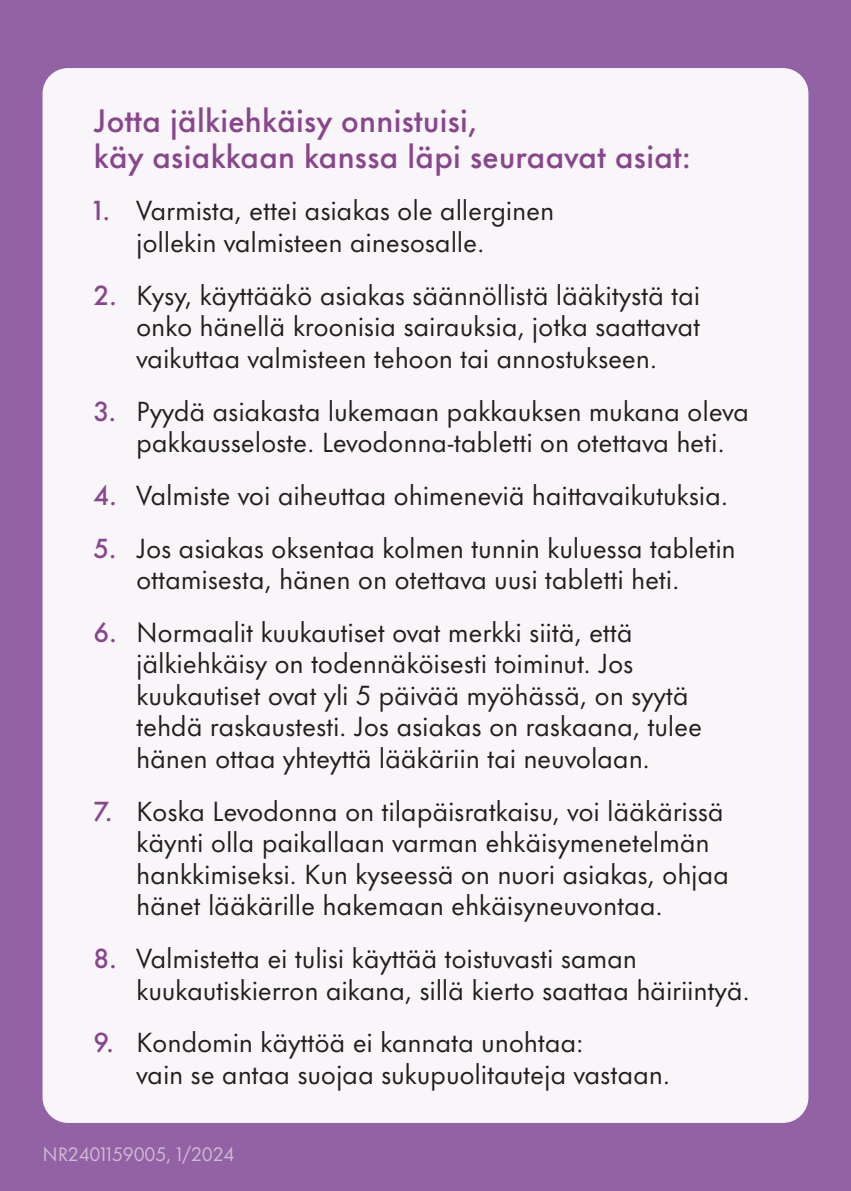
<style>
.page{position:relative;width:851px;height:1191px;background:#fff}
.page>*{position:absolute;margin:0;border:0;box-sizing:border-box;transform-origin:0 0}
.t1{font:500 30px/36px "Futura Now Text";letter-spacing:-.01em;color:#8a468d}
.t2{font:25.5px/31.5px "Futura Now Text";letter-spacing:-.01em;color:#231f20}
.t3{font:18px "Futura Now Text";letter-spacing:-.01em;color:#d0bbd4}
.s1{font-weight:500;color:#8a468d}
</style>
<div class="page">
<div style="left:0;top:0;width:850px;height:1191px;background:#9262a4"></div>
<div style="left:43px;top:68px;width:765px;height:1055px;background:#f9f6fa;border-radius:26px"></div>
<p class="t1" style="left:94px;top:100px;width:599px">Jotta jälkiehkäisy onnistuisi,<br>käy asiakkaan kanssa läpi seuraavat asiat:</p>
<p class="t2" style="left:136px;top:193px;width:419px;text-indent:-43px"><span class="s1">1.</span> Varmista, ettei asiakas ole allerginen jollekin valmisteen ainesosalle.</p>
<p class="t2" style="left:136px;top:278px;width:565px;text-align:justify;text-indent:-43px"><span class="s1">2.</span> Kysy, käyttääkö asiakas säännöllistä lääkitystä tai onko hänellä kroonisia sairauksia, jotka saattavat vaikuttaa valmisteen tehoon tai annostukseen.</p>
<p class="t2" style="left:136px;top:393px;width:614px;text-indent:-43px"><span class="s1">3.</span> Pyydä asiakasta lukemaan pakkauksen mukana oleva pakkausseloste. Levodonna-tabletti on otettava heti.</p>
<p class="t2" style="left:94px;top:478px;width:636px"><span class="s1">4.</span> Valmiste voi aiheuttaa ohimeneviä haittavaikutuksia.</p>
<p class="t2" style="left:94px;top:530px;width:643px;text-align:center"><span class="s1">5.</span> Jos asiakas oksentaa kolmen tunnin kuluessa tabletin ottamisesta, hänen on otettava uusi tabletti heti.</p>
<p class="t2" style="left:136px;top:615px;width:567px;text-indent:-43px"><span class="s1">6.</span> Normaalit kuukautiset ovat merkki siitä, että jälkiehkäisy on todennäköisesti toiminut. Jos kuukautiset ovat yli 5 päivää myöhässä, on syytä tehdä raskaustesti. Jos asiakas on raskaana, tulee hänen ottaa yhteyttä lääkäriin tai neuvolaan.</p>
<p class="t2" style="left:136px;top:793px;width:594px;text-indent:-43px"><span class="s1">7.</span> Koska Levodonna on tilapäisratkaisu, voi lääkärissä käynti olla paikallaan varman ehkäisymenetelmän hankkimiseksi. Kun kyseessä on nuori asiakas, ohjaa hänet lääkärille hakemaan ehkäisyneuvontaa.</p>
<p class="t2" style="left:136px;top:941px;width:615px;text-indent:-43px"><span class="s1">8.</span> Valmistetta ei tulisi käyttää toistuvasti saman kuukautiskierron aikana, sillä kierto saattaa häiriintyä.</p>
<p class="t2" style="left:136px;top:1025px;width:535px;text-indent:-43px"><span class="s1">9.</span> Kondomin käyttöä ei kannata unohtaa:<br>vain se antaa suojaa sukupuolitauteja vastaan.</p>
<p class="t3" style="left:43px;top:1139px;width:193px">NR2401159005, 1/2024</p>
</div>
